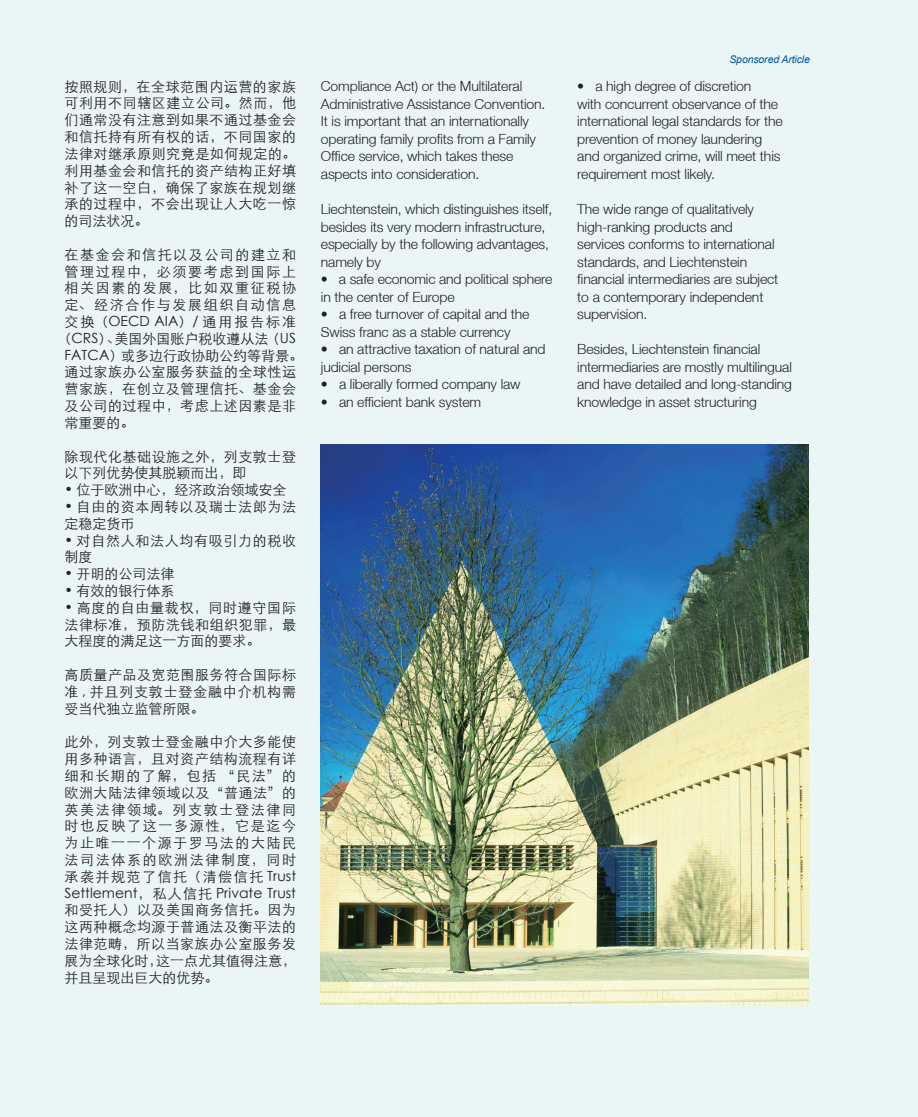
<style>
.page{position:relative;width:918px;height:1117px;background:#fff}
.page>*{position:absolute;margin:0;border:0;box-sizing:border-box;transform-origin:0 0}
.t1{font:300 14px/17.5px "Helvetica Neue LT";letter-spacing:-.01em;color:#231f20}
.t2{font:14px/16.8px "ST Xihei";letter-spacing:.04em;color:#231f20;text-align:justify}
.t3{font:14px "ST Xihei";color:#231f20}
.t4{font:14px "ST Xihei";letter-spacing:.12em;color:#231f20}
.t5{font:14px "ST Xihei";letter-spacing:.135em;color:#231f20}
.t6{font:14px "ST Xihei";letter-spacing:.11em;color:#231f20}
.t7{font:italic 10.5px "Arial";letter-spacing:-.01em;color:#0155a5}
</style>
<div class="page">
<div style="left:0;top:0;width:918px;height:1116px;background:#e9f6f5"></div>
<img style="left:321px;top:444px;width:488px;height:561px">
<p class="t2" style="left:64px;top:77px;width:233px">按照规则，在全球范围内运营的家族可利用不同辖区建立公司。然而，他们通常没有注意到如果不通过基金会和信托持有所有权的话，不同国家的法律对继承原则究竟是如何规定的。利用基金会和信托的资产结构正好填补了这一空白，确保了家族在规划继承的过程中，不会出现让人大吃一惊的司法状况。</p>
<p class="t6" style="left:64px;top:244px;width:233px">在基金会和信托以及公司的建立和</p>
<p class="t4" style="left:64px;top:260px;width:233px">管理过程中，必须要考虑到国际上</p>
<p class="t4" style="left:64px;top:277px;width:233px">相关因素的发展，比如双重征税协</p>
<p class="t4" style="left:64px;top:294px;width:233px">定、经济合作与发展组织自动信息</p>
<p class="t5" style="left:64px;top:311px;width:233px">交换（OECD AIA）/ 通用报告标准</p>
<p class="t3" style="left:57px;top:328px;width:240px">（CRS）、美国外国账户税收遵从法 （US</p>
<p class="t3" style="left:64px;top:344px;width:240px">FATCA）或多边行政协助公约等背景。</p>
<p class="t2" style="left:64px;top:362px;width:233px">通过家族办公室服务获益的全球性运</p>
<p class="t2" style="left:64px;top:379px;width:233px">营家族，在创立及管理信托、基金会</p>
<p class="t2" style="left:64px;top:396px;width:233px">及公司的过程中，考虑上述因素是非</p>
<p class="t2" style="left:64px;top:413px;width:72px">常重要的。</p>
<p class="t2" style="left:64px;top:446px;width:233px">除现代化基础设施之外，列支敦士登以下列优势使其脱颖而出，即</p>
<p class="t3" style="left:64px;top:479px;width:223px">• 位于欧洲中心，经济政治领域安全</p>
<p class="t2" style="left:64px;top:497px;width:233px">• 自由的资本周转以及瑞士法郎为法定稳定货币</p>
<p class="t2" style="left:64px;top:530px;width:233px">• 对自然人和法人均有吸引力的税收制度</p>
<p class="t3" style="left:64px;top:563px;width:111px">• 开明的公司法律</p>
<p class="t3" style="left:64px;top:580px;width:111px">• 有效的银行体系</p>
<p class="t2" style="left:64px;top:598px;width:233px">• 高度的自由量裁权，同时遵守国际法律标准，预防洗钱和组织犯罪，最大程度的满足这一方面的要求。</p>
<p class="t2" style="left:64px;top:665px;width:233px">高质量产品及宽范围服务符合国际标准 , 并且列支敦士登金融中介机构需受当代独立监管所限。</p>
<p class="t2" style="left:64px;top:732px;width:233px">此外，列支敦士登金融中介大多能使用多种语言，且对资产结构流程有详细和长期的了解，包括 “民法”的欧洲大陆法律领域以及“普通法”的英美法律领域。列支敦士登法律同时也反映了这一多源性，它是迄今为止唯一一个源于罗马法的大陆民法司法体系的欧洲法律制度，同时承袭并规范了信托（清偿信托 Trust Settlement，私人信托 Private Trust和受托人）以及美国商务信托。因为这两种概念均源于普通法及衡平法的法律范畴，所以当家族办公室服务发展为全球化时，这一点尤其值得注意，并且呈现出巨大的优势。</p>
<p class="t1" style="left:321px;top:77px;width:226px">Compliance Act) or the Multilateral Administrative Assistance Convention.<br>It is important that an internationally operating family profits from a Family Office service, which takes these aspects into consideration.</p>
<p class="t1" style="left:321px;top:200px;width:233px">Liechtenstein, which distinguishes itself, besides its very modern infrastructure, especially by the following advantages, namely by</p>
<p class="t1" style="left:321px;top:270px;width:233px">• a safe economic and political sphere in the center of Europe</p>
<p class="t1" style="left:321px;top:305px;width:210px">• a free turnover of capital and the<br>Swiss franc as a stable currency</p>
<p class="t1" style="left:321px;top:340px;width:226px">• an attractive taxation of natural and judicial persons</p>
<p class="t1" style="left:321px;top:375px;width:201px">• a liberally formed company law</p>
<p class="t1" style="left:321px;top:392px;width:162px">• an efficient bank system</p>
<p class="t7" style="left:729px;top:53px;width:82px">Sponsored Article</p>
<p class="t1" style="left:577px;top:77px;width:207px">• a high degree of discretion<br>with concurrent observance of the international legal standards for the prevention of money laundering and organized crime, will meet this requirement most likely.</p>
<p class="t1" style="left:577px;top:200px;width:203px">The wide range of qualitatively high-ranking products and services conforms to international standards, and Liechtenstein financial intermediaries are subject to a contemporary independent supervision.</p>
<p class="t1" style="left:577px;top:340px;width:216px">Besides, Liechtenstein financial intermediaries are mostly multilingual and have detailed and long-standing knowledge in asset structuring</p>
</div>
